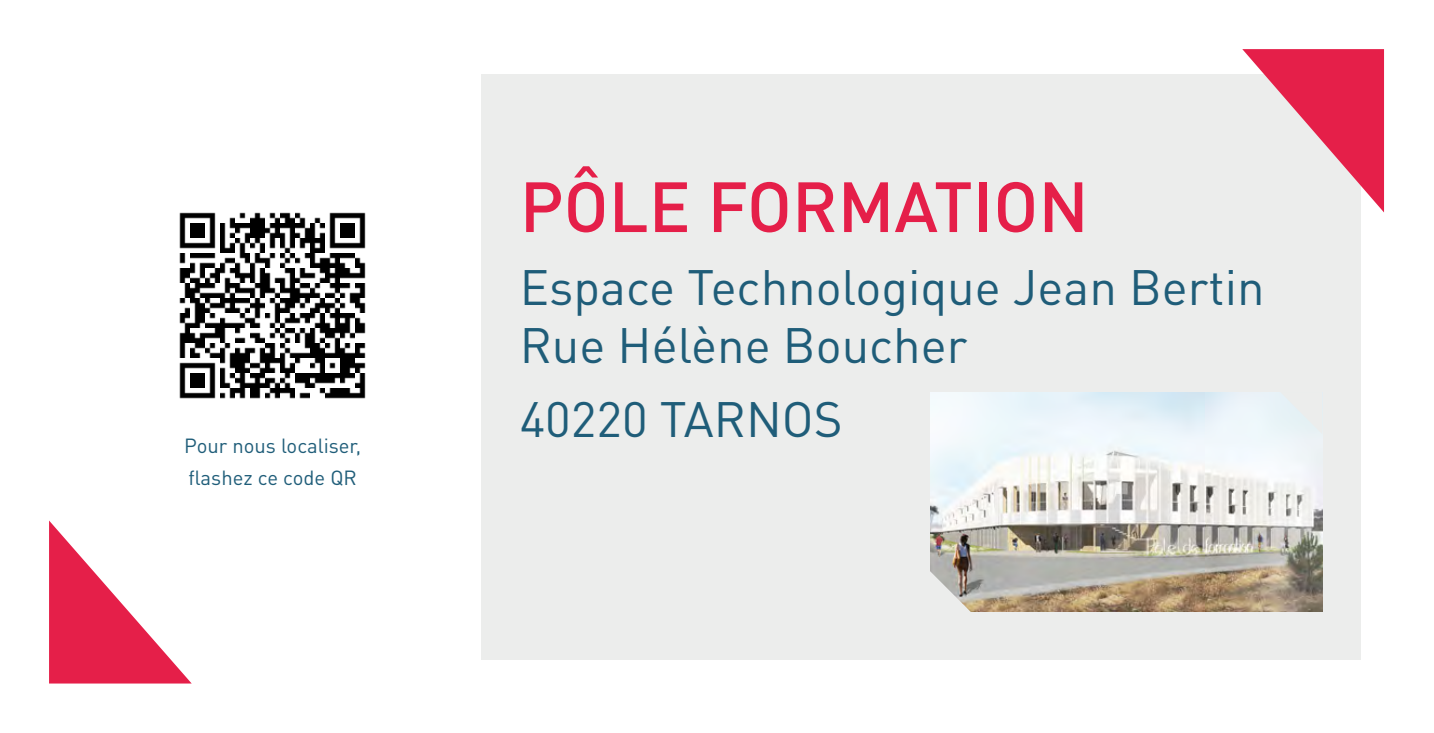
<style>
.page{position:relative;width:1434px;height:733px;background:#fff}
.page>*{position:absolute;margin:0;border:0;box-sizing:border-box;transform-origin:0 0}
.t1{font:500 69.75px "DIN Pro";color:#e51f49}
.t2{font:49.05px "DIN Pro";color:#1f5d79}
.t3{font:20.25px "DIN Pro";color:#1f5d79}
</style>
<div class="page">
<div style="left:481px;top:74px;width:880px;height:586px;background:#ecedec"></div>
<svg style="left:1242px;top:49px;width:142px;height:163px"></svg>
<svg style="left:49px;top:520px;width:142px;height:163px"></svg>
<img style="left:931px;top:392px;width:391px;height:218px">
<svg style="left:930px;top:570px;width:41px;height:42px"></svg>
<svg style="left:1280px;top:392px;width:42px;height:42px"></svg>
<img style="left:179px;top:212px;width:187px;height:187px">
<p class="t3" style="left:184px;top:431px;width:178px">Pour nous localiser,</p>
<p class="t3" style="left:188px;top:464px;width:170px">flashez ce code QR</p>
<p class="t1" style="left:520px;top:159px;width:571px">PÔLE FORMATION</p>
<p class="t2" style="left:520px;top:253px;width:747px">Espace Technologique Jean Bertin</p>
<p class="t2" style="left:520px;top:312px;width:449px">Rue Hélène Boucher</p>
<p class="t2" style="left:520px;top:386px;width:324px">40220 TARNOS</p>
</div>
